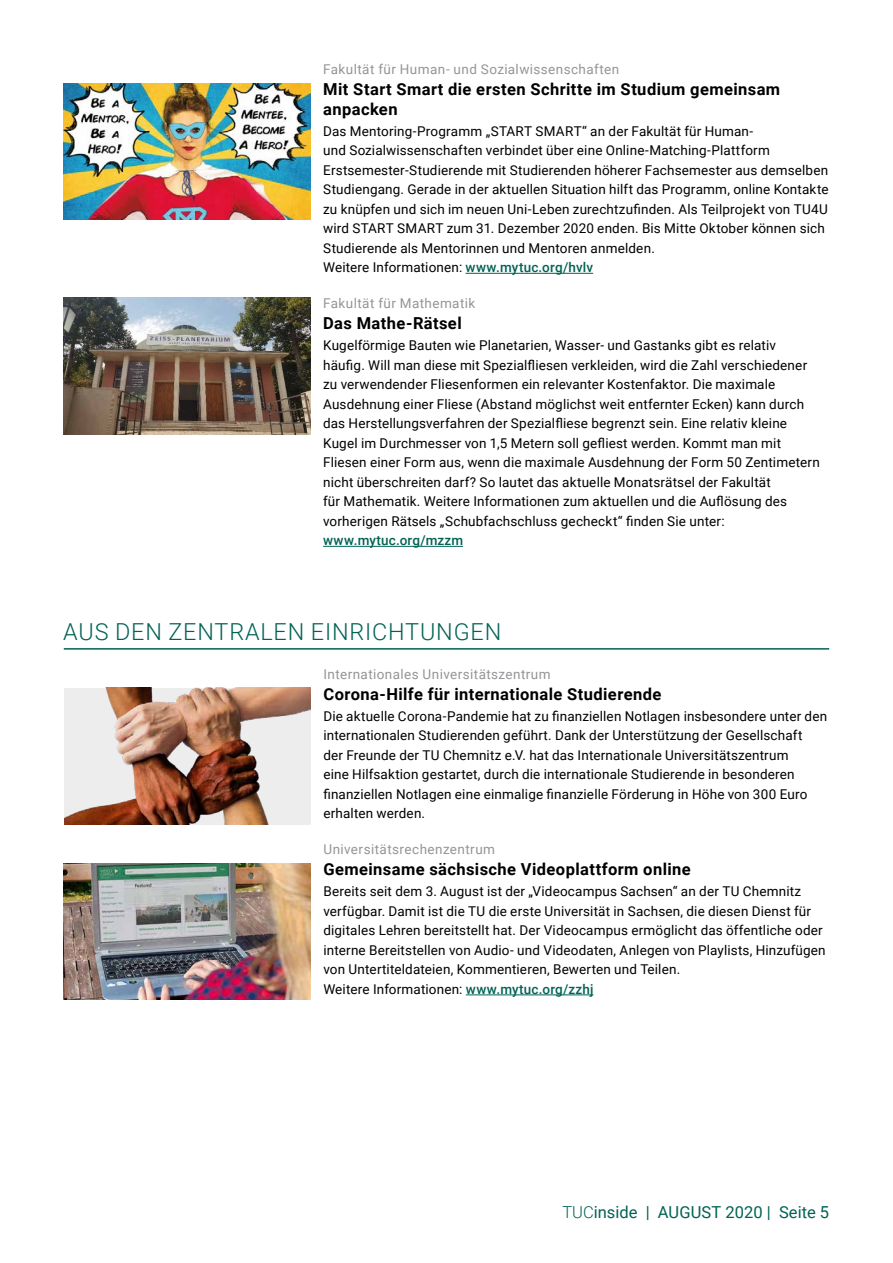
<style>
.page{position:relative;width:893px;height:1263px;background:#fff}
.page>*{position:absolute;margin:0;border:0;box-sizing:border-box;transform-origin:0 0}
.t1{font:300 23.4px "Roboto";letter-spacing:.035em;color:#006254}
.t2{font:700 16.5px/19.5px "Roboto";letter-spacing:.025em;color:#000}
.t3{font:16.5px "Roboto";color:#006254}
.t4{font:13.5px/19.5px "Roboto";letter-spacing:.01em;color:#000}
.t5{font:13.5px "Roboto";letter-spacing:.03em;color:#939598}
.t6{font:500 13.5px "Roboto";letter-spacing:.015em;color:#006254}
.s1{font-weight:500;color:#006254}
.s2{font-weight:300}
</style>
<div class="page">
<hr style="left:323px;top:546px;width:140px;height:1px;background:#006254">
<img style="left:64px;top:83px;width:246px;height:137px">
<hr style="left:466px;top:273px;width:127px;height:1px;background:#006254">
<img style="left:64px;top:298px;width:246px;height:136px">
<hr style="left:64px;top:648px;width:765px;height:2px;background:#006254">
<img style="left:64px;top:688px;width:247px;height:136px">
<img style="left:64px;top:863px;width:247px;height:137px">
<hr style="left:466px;top:994px;width:127px;height:1px;background:#006254">
<p class="t5" style="left:323px;top:60px;width:298px">Fakultät für Human- und Sozialwissenschaften</p>
<p class="t2" style="left:323px;top:79px;width:459px">Mit Start Smart die ersten Schritte im Studium gemeinsam anpacken</p>
<p class="t4" style="left:323px;top:121px;width:507px">Das Mentoring-Programm „START SMART“ an der Fakultät für Human-<br>und Sozialwissenschaften verbindet über eine Online-Matching-Plattform Erstsemester-Studierende mit Studierenden höherer Fachsemester aus demselben Studiengang. Gerade in der aktuellen Situation hilft das Programm, online Kontakte zu knüpfen und sich im neuen Uni-Leben zurechtzufinden. Als Teilprojekt von TU4U wird START SMART zum 31. Dezember 2020 enden. Bis Mitte Oktober können sich Studierende als Mentorinnen und Mentoren anmelden.<br>Weitere Informationen: <span class="s1">www.mytuc.org/hvlv</span></p>
<p class="t5" style="left:323px;top:294px;width:154px">Fakultät für Mathematik</p>
<p class="t2" style="left:323px;top:313px;width:140px">Das Mathe-Rätsel</p>
<p class="t4" style="left:323px;top:335px;width:498px">Kugelförmige Bauten wie Planetarien, Wasser- und Gastanks gibt es relativ häufig. Will man diese mit Spezialfliesen verkleiden, wird die Zahl verschiedener zu verwendender Fliesenformen ein relevanter Kostenfaktor. Die maximale Ausdehnung einer Fliese (Abstand möglichst weit entfernter Ecken) kann durch das Herstellungsverfahren der Spezialfliese begrenzt sein. Eine relativ kleine Kugel im Durchmesser von 1,5 Metern soll gefliest werden. Kommt man mit Fliesen einer Form aus, wenn die maximale Ausdehnung der Form 50 Zentimetern nicht überschreiten darf? So lautet das aktuelle Monatsrätsel der Fakultät<br>für Mathematik. Weitere Informationen zum aktuellen und die Auflösung des vorherigen Rätsels „Schubfachschluss gecheckt“ finden Sie unter:</p>
<p class="t6" style="left:323px;top:531px;width:141px">www.mytuc.org/mzzm</p>
<h1 class="t1" style="left:63px;top:615px;width:439px">AUS DEN ZENTRALEN EINRICHTUNGEN</h1>
<p class="t5" style="left:323px;top:665px;width:229px">Internationales Universitätszentrum</p>
<p class="t2" style="left:323px;top:684px;width:340px">Corona-Hilfe für internationale Studierende</p>
<p class="t4" style="left:323px;top:706px;width:505px">Die aktuelle Corona-Pandemie hat zu finanziellen Notlagen insbesondere unter den internationalen Studierenden geführt. Dank der Unterstützung der Gesellschaft<br>der Freunde der TU Chemnitz e.V. hat das Internationale Universitätszentrum<br>eine Hilfsaktion gestartet, durch die internationale Studierende in besonderen finanziellen Notlagen eine einmalige finanzielle Förderung in Höhe von 300 Euro erhalten werden.</p>
<p class="t5" style="left:323px;top:840px;width:173px">Universitätsrechenzentrum</p>
<p class="t2" style="left:323px;top:859px;width:369px">Gemeinsame sächsische Videoplattform online</p>
<p class="t4" style="left:323px;top:881px;width:504px">Bereits seit dem 3. August ist der „Videocampus Sachsen“ an der TU Chemnitz verfügbar. Damit ist die TU die erste Universität in Sachsen, die diesen Dienst für digitales Lehren bereitstellt hat. Der Videocampus ermöglicht das öffentliche oder interne Bereitstellen von Audio- und Videodaten, Anlegen von Playlists, Hinzufügen von Untertiteldateien, Kommentieren, Bewerten und Teilen.<br>Weitere Informationen: <span class="s1">www.mytuc.org/zzhj</span></p>
<p class="t3" style="left:562px;top:1201px;width:268px"><span class="s2">TUC</span>inside | AUGUST 2020 | Seite 5</p>
</div>
